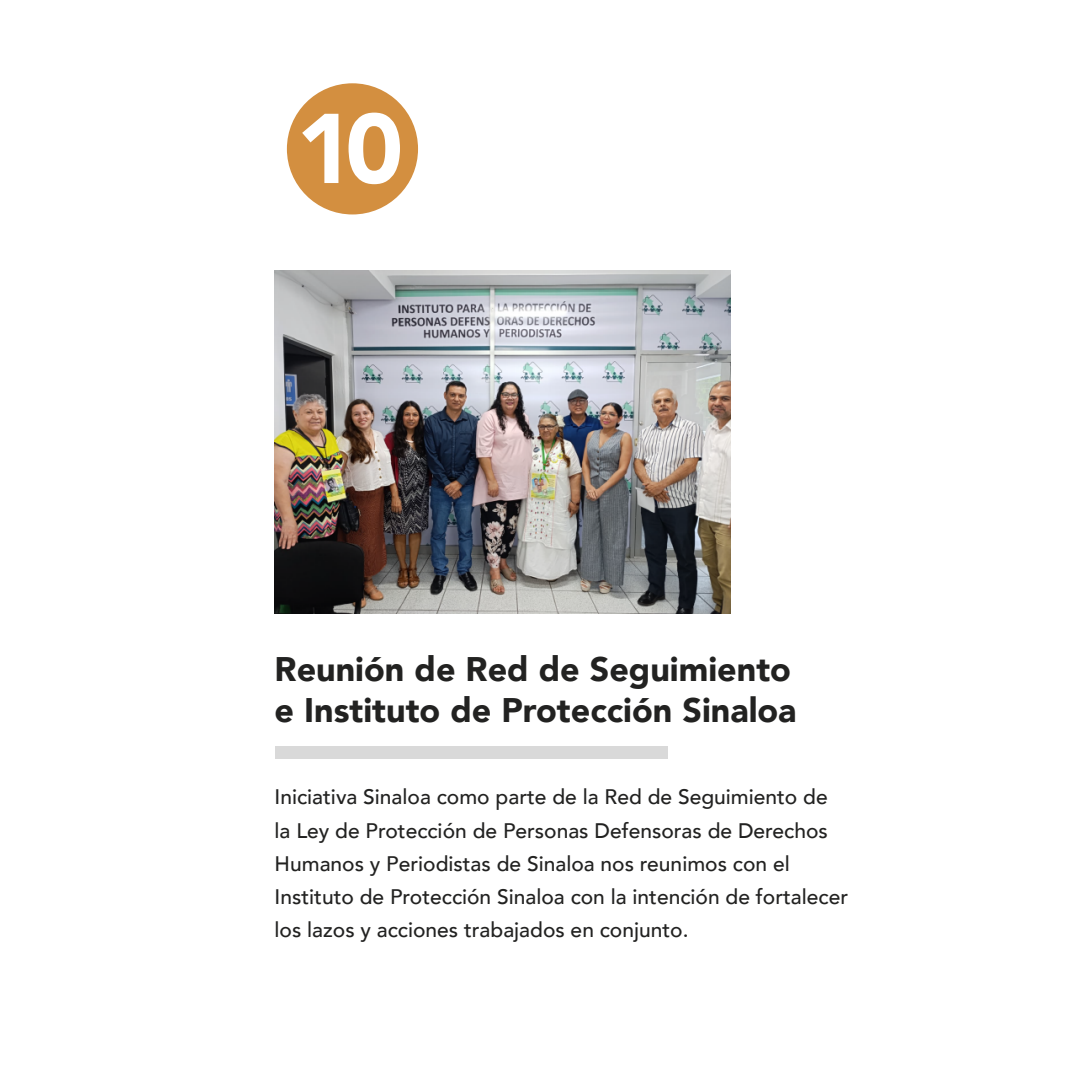
<style>
.page{position:relative;width:1071px;height:1072px;background:#fff}
.page>*{position:absolute;margin:0;border:0;box-sizing:border-box;transform-origin:0 0}
.t1{font:900 97.83px "Avenir";color:#fff}
.t2{font:900 34.12px/40.8px "Avenir";color:#222221}
.t3{font:500 21px/33.2px "Avenir";color:#222221}
</style>
<div class="page">
<div style="left:287px;top:83px;width:131px;height:131px;background:#d38f40;border-radius:50%"></div>
<div style="left:275px;top:746px;width:392px;height:12px;background:#d9d9d9"></div>
<img style="left:275px;top:271px;width:455px;height:342px">
<h1 class="t1" style="left:296px;top:65px;width:108px">10</h1>
<h2 class="t2" style="left:275px;top:648px;width:524px">Reunión de Red de Seguimiento e Instituto de Protección Sinaloa</h2>
<p class="t3" style="left:275px;top:779px;width:575px">Iniciativa Sinaloa como parte de la Red de Seguimiento de la Ley de Protección de Personas Defensoras de Derechos Humanos y Periodistas de Sinaloa nos reunimos con el Instituto de Protección Sinaloa con la intención de fortalecer los lazos y acciones trabajados en conjunto.</p>
</div>
